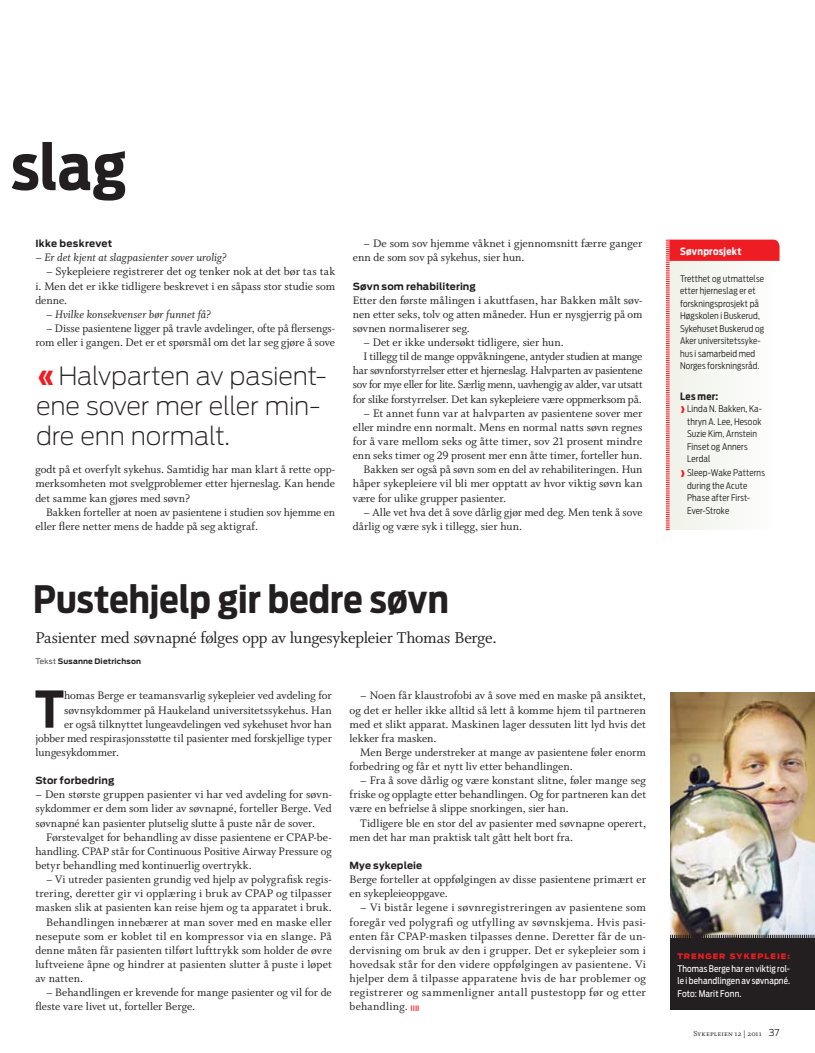
<style>
.page{position:relative;width:815px;height:1053px;background:#fff}
.page>*{position:absolute;margin:0;border:0;box-sizing:border-box;transform-origin:0 0}
.t1{font:700 62.5px "Antenna Cond";color:#231f20}
.t2{font:700 50.25px "Antenna Cond";color:#231f20}
.t3{font:700 37.5px "Antenna Cond";color:#231f20}
.t4{font:200 25px/30px "Antenna";letter-spacing:-.01em;color:#231f20}
.t5{font:17.5px "Whitman Roman LF";letter-spacing:-.01em;color:#231f20}
.t6{font:12.12px/14.1px "Whitman Roman LF";color:#231f20;text-align:justify}
.t7{font:12.12px "Whitman Roman LF";letter-spacing:-.02em;color:#231f20}
.t8{font:12.12px "Whitman Italic LF";letter-spacing:.005em;color:#231f20}
.t9{font:12.12px "Whitman Roman LF";letter-spacing:-.025em;color:#231f20}
.t10{font:12.12px "Whitman Roman LF";letter-spacing:.02em;color:#231f20}
.t11{font:700 10px "Antenna Cond";letter-spacing:.03em;color:#fff}
.t12{font:700 10px "Antenna Cond";letter-spacing:.03em;color:#231f20}
.t13{font:700 9.75px "Antenna";letter-spacing:.015em;color:#231f20}
.t14{font:300 9.12px/12.5px "Antenna Cond";letter-spacing:.015em;color:#231f20}
.t15{font:9.12px/12.5px "Antenna Cond";letter-spacing:.01em;color:#fff;text-align:justify}
.t16{font:8.12px "Whitman Small Caps Os F";letter-spacing:.02em;color:#231f20}
.t17{font:700 7.5px "Antenna";letter-spacing:.025em;color:#231f20}
.t18{font:900 7.5px "Antenna";letter-spacing:.135em;color:#ee1d23}
.s1{font-weight:900;color:#ee1d23}
.s2{font-weight:300}
.s3{font-family:"Antenna";font-weight:700;font-size:5.88px;color:#ee1d23}
.s4{font-weight:900;font-size:11.88px;color:#ee1d23}
.s5{font-family:"Antenna";font-weight:300;font-size:9.38px}
</style>
<div class="page">
<svg style="left:666px;top:239px;width:114px;height:291px"></svg>
<img style="left:670px;top:692px;width:145px;height:242px">
<svg style="left:670px;top:934px;width:145px;height:4px"></svg>
<div style="left:790px;top:938px;width:25px;height:72px;background:#231f20"></div>
<div style="left:670px;top:938px;width:131px;height:72px;background:#231f20"></div>
<h1 class="t1" style="left:11px;top:130px;width:117px">slag</h1>
<p class="t13" style="left:35px;top:238px;width:78px">Ikke beskrevet</p>
<p class="t8" style="left:35px;top:251px;width:193px">– Er det kjent at slagpasienter sover urolig?</p>
<p class="t6" style="left:35px;top:265px;width:301px;text-indent:11px">– Sykepleiere registrerer det og tenker nok at det bør tas tak i. Men det er ikke tidligere beskrevet i en såpass stor studie som denne.</p>
<p class="t8" style="left:46px;top:307px;width:167px">– Hvilke konsekvenser bør funnet få?</p>
<p class="t6" style="left:35px;top:321px;width:301px;text-align:right">– Disse pasientene ligger på travle avdelinger, ofte på flersengs&shy;rom eller i gangen. Det er et spørsmål om det lar seg gjøre å sove</p>
<h3 class="t4" style="left:36px;top:361px;width:292px"><span class="s1">«</span> Halvparten av pasient&shy;ene sover mer eller min&shy;dre enn normalt.</h3>
<p class="t6" style="left:35px;top:462px;width:301px">godt på et overfylt sykehus. Samtidig har man klart å rette opp&shy;merksomheten mot svelgproblemer etter hjerneslag. Kan hende det samme kan gjøres med søvn?</p>
<p class="t6" style="left:35px;top:505px;width:301px;text-indent:11px">Bakken forteller at noen av pasientene i studien sov hjemme en eller flere netter mens de hadde på seg aktigraf.</p>
<p class="t6" style="left:353px;top:236px;width:291px;text-indent:11px">– De som sov hjemme våknet i gjennomsnitt færre ganger enn de som sov på sykehus, sier hun.</p>
<p class="t13" style="left:353px;top:280px;width:125px">Søvn som rehabilitering</p>
<p class="t6" style="left:353px;top:293px;width:291px">Etter den første målingen i akuttfasen, har Bakken målt søv&shy;nen etter seks, tolv og atten måneder. Hun er nysgjerrig på om søvnen normaliserer seg.</p>
<p class="t6" style="left:363px;top:335px;width:202px">– Det er ikke undersøkt tidligere, sier hun.</p>
<p class="t6" style="left:363px;top:349px;width:280px">I tillegg til de mange oppvåkningene, antyder studien at mange</p>
<p class="t7" style="left:353px;top:364px;width:291px">har søvnforstyrrelser etter et hjerneslag. Halvparten av pasientene</p>
<p class="t9" style="left:353px;top:378px;width:291px">sov for mye eller for lite. Særlig menn, uavhengig av alder, var utsatt</p>
<p class="t7" style="left:353px;top:392px;width:290px">for slike forstyrrelser. Det kan sykepleiere være oppmerksom på.</p>
<p class="t6" style="left:363px;top:406px;width:281px">– Et annet funn var at halvparten av pasientene sover mer</p>
<p class="t6" style="left:353px;top:420px;width:291px">eller mindre enn normalt. Mens en normal natts søvn regnes</p>
<p class="t6" style="left:353px;top:434px;width:291px">for å vare mellom seks og åtte timer, sov 21 prosent mindre</p>
<p class="t6" style="left:353px;top:448px;width:291px">enn seks timer og 29 prosent mer enn åtte timer, forteller hun.</p>
<p class="t6" style="left:363px;top:462px;width:280px">Bakken ser også på søvn som en del av rehabiliteringen. Hun</p>
<p class="t6" style="left:353px;top:477px;width:291px">håper sykepleiere vil bli mer opptatt av hvor viktig søvn kan</p>
<p class="t6" style="left:353px;top:491px;width:155px">være for ulike grupper pasienter.</p>
<p class="t6" style="left:353px;top:505px;width:291px;text-indent:11px">– Alle vet hva det å sove dårlig gjør med deg. Men tenk å sove dårlig og være syk i tillegg, sier hun.</p>
<h3 class="t3" style="left:33px;top:577px;width:417px">Pustehjelp gir bedre søvn</h3>
<h3 class="t5" style="left:35px;top:628px;width:463px">Pasienter med søvnapné følges opp av lungesykepleier Thomas Berge.</h3>
<p class="t17" style="left:35px;top:657px;width:107px"><span class="s2">Tekst</span> Susanne Dietrichson</p>
<h2 class="t2" style="left:35px;top:679px;width:31px">T</h2>
<p class="t6" style="left:64px;top:688px;width:269px">homas Berge er teamansvarlig sykepleier ved avdeling for</p>
<p class="t6" style="left:350px;top:688px;width:298px;text-indent:11px">– Noen får klaustrofobi av å sove med en maske på ansiktet, og det er heller ikke alltid så lett å komme hjem til partneren med et slikt apparat. Maskinen lager dessuten litt lyd hvis det lekker fra masken.</p>
<p class="t6" style="left:350px;top:745px;width:298px;text-indent:11px">Men Berge understreker at mange av pasientene føler enorm forbedring og får et nytt liv etter behandlingen.</p>
<p class="t6" style="left:350px;top:773px;width:298px;text-indent:11px">– Fra å sove dårlig og være konstant slitne, føler mange seg friske og opplagte etter behandlingen. Og for partneren kan det være en befrielse å slippe snorkingen, sier han.</p>
<p class="t6" style="left:350px;top:816px;width:298px;text-indent:11px">Tidligere ble en stor del av pasienter med søvnapne operert, men det har man praktisk talt gått helt bort fra.</p>
<p class="t13" style="left:350px;top:859px;width:74px">Mye sykepleie</p>
<p class="t6" style="left:350px;top:872px;width:298px">Berge forteller at oppfølgingen av disse pasientene primært er en sykepleieoppgave.</p>
<p class="t6" style="left:350px;top:900px;width:298px;text-indent:11px">– Vi bistår legene i søvnregistreringen av pasientene som foregår ved polygrafi og utfylling av søvnskjema. Hvis pasi&shy;enten får CPAP-masken tilpasses denne. Deretter får de un&shy;dervisning om bruk av den i grupper. Det er sykepleier som i hovedsak står for den videre oppfølgingen av pasientene. Vi hjelper dem å tilpasse apparatene hvis de har problemer og registrerer og sammenligner antall pustestopp før og etter behandling. <span class="s3">||||</span></p>
<p class="t6" style="left:64px;top:703px;width:269px">søvnsykdommer på Haukeland universitetssykehus. Han</p>
<p class="t6" style="left:64px;top:717px;width:269px">er også tilknyttet lungeavdelingen ved sykehuset hvor han</p>
<p class="t6" style="left:35px;top:731px;width:298px">jobber med respirasjonsstøtte til pasienter med forskjellige typer</p>
<p class="t6" style="left:35px;top:745px;width:85px">lungesykdommer.</p>
<p class="t13" style="left:35px;top:774px;width:81px">Stor forbedring</p>
<p class="t6" style="left:35px;top:787px;width:298px">– Den største gruppen pasienter vi har ved avdeling for søvn&shy;sykdommer er dem som lider av søvnapné, forteller Berge. Ved søvnapné kan pasienter plutselig slutte å puste når de sover.</p>
<p class="t6" style="left:35px;top:830px;width:298px;text-indent:11px">Førstevalget for behandling av disse pasientene er CPAP-be&shy;handling. CPAP står for Continuous Positive Airway Pressure og betyr behandling med kontinuerlig overtrykk.</p>
<p class="t6" style="left:46px;top:872px;width:287px">– Vi utreder pasienten grundig ved hjelp av polygrafisk regis-</p>
<p class="t6" style="left:35px;top:886px;width:298px">trering, deretter gir vi opplæring i bruk av CPAP og tilpasser</p>
<p class="t6" style="left:35px;top:900px;width:298px">masken slik at pasienten kan reise hjem og ta apparatet i bruk.</p>
<p class="t6" style="left:46px;top:914px;width:287px">Behandlingen innebærer at man sover med en maske eller</p>
<p class="t10" style="left:35px;top:929px;width:298px">nesepute som er koblet til en kompressor via en slange. På</p>
<p class="t6" style="left:35px;top:943px;width:298px">denne måten får pasienten tilført lufttrykk som holder de øvre</p>
<p class="t6" style="left:35px;top:957px;width:298px">luftveiene åpne og hindrer at pasienten slutter å puste i løpet</p>
<p class="t6" style="left:35px;top:971px;width:49px">av natten.</p>
<p class="t6" style="left:35px;top:985px;width:298px;text-indent:11px">– Behandlingen er krevende for mange pasienter og vil for de fleste vare livet ut, forteller Berge.</p>
<p class="t11" style="left:680px;top:246px;width:63px">Søvnprosjekt</p>
<p class="t14" style="left:680px;top:272px;width:86px">Tretthet og utmattelse etter hjerneslag er et forskningsprosjekt på<br>Høgskolen i Buskerud,<br>Sykehuset Buskerud og<br>Aker universitetssyke&shy;hus i samarbeid med<br>Norges forskningsråd.</p>
<p class="t12" style="left:680px;top:390px;width:40px">Les mer:</p>
<p class="t14" style="left:687px;top:402px;width:76px;text-indent:-7px"><span class="s4">››</span> Linda N. Bakken, Ka&shy;thryn A. Lee, Hesook<br>Suzie Kim, Arnstein<br>Finset og Anners<br>Lerdal</p>
<p class="t14" style="left:687px;top:466px;width:79px;text-indent:-7px"><span class="s4">››</span> Sleep-Wake Patterns during the Acute<br>Phase after First-<br>Ever-Stroke</p>
<p class="t18" style="left:677px;top:952px;width:114px">TRENGER SYKEPLEIE:</p>
<p class="t15" style="left:677px;top:962px;width:114px">Thomas Berge har en viktig rol&shy;le i behandlingen av søvnapné.<br>Foto: Marit Fonn.</p>
<p class="t16" style="left:693px;top:1029px;width:88px">Sykepleien 12 | 2011 <span class="s5">37</span></p>
</div>
